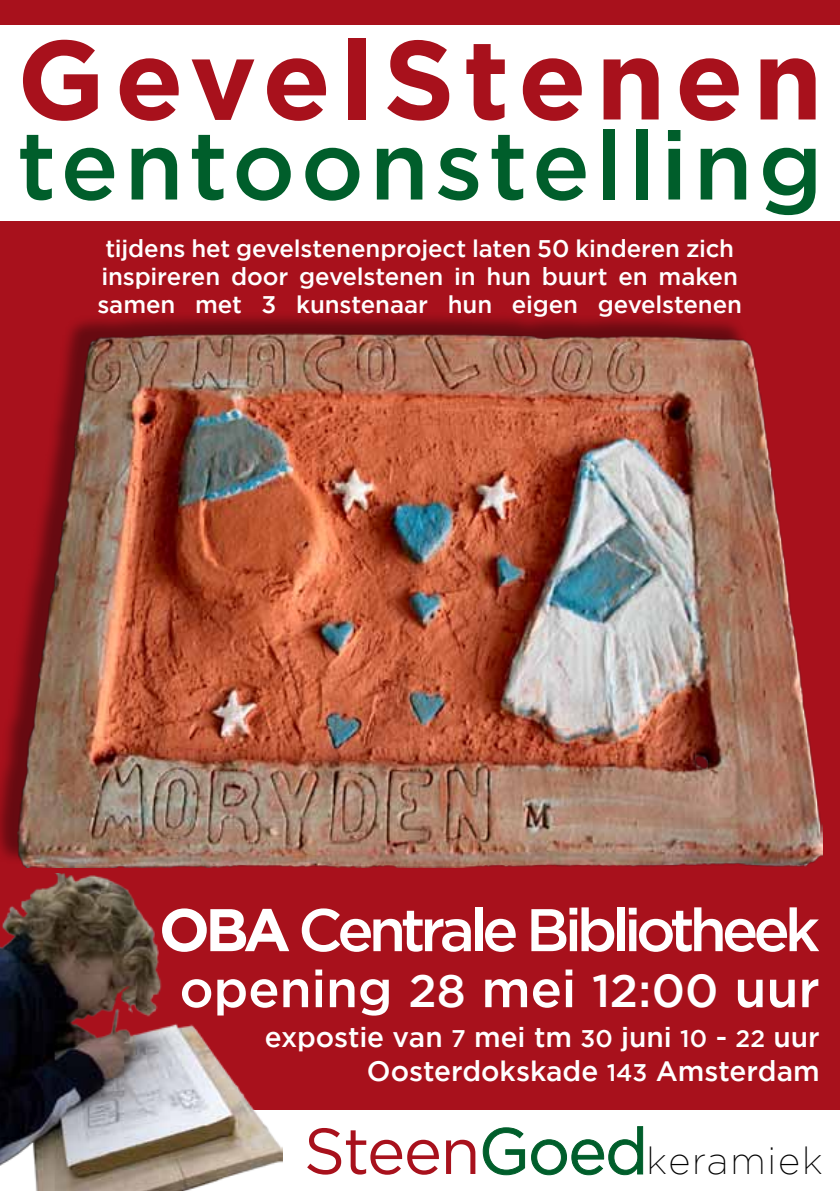
<style>
.page{position:relative;width:840px;height:1191px;background:#fff}
.page>*{position:absolute;margin:0;border:0;box-sizing:border-box;transform-origin:0 0}
.t1{font:700 112px "Gotham";letter-spacing:.08em;color:#a8111c}
.t2{font:500 96px "Gotham";letter-spacing:.055em;color:#005e2b}
.t3{font:500 60px "Gotham";letter-spacing:-.085em;color:#fff}
.t4{font:500 52px "Gotham";letter-spacing:-.005em;color:#fff}
.t5{font:200 37.8px "Gotham";letter-spacing:.05em;color:#000}
.t6{font:500 28px/33.6px "Gotham";color:#fff;text-align:right}
.t7{font:500 24px/28px "Gotham";letter-spacing:-.005em;color:#fff;text-align:center}
.s1{font-weight:700}
.s2{font-size:46px}
.s3{font-size:24px}
.s4{font-weight:400;font-size:64.8px;color:#a8111c}
.s5{font-weight:400;font-size:64.8px;color:#005e2b}
</style>
<div class="page">
<div style="left:0;top:0;width:839px;height:1191px;background:#a8111c"></div>
<div style="left:0;top:26px;width:839px;height:195px;background:#fff"></div>
<div style="left:0;top:310px;width:816px;height:555px;background:#000;opacity:.39"></div>
<img style="left:17px;top:334px;width:805px;height:534px">
<div style="left:0;top:1110px;width:839px;height:81px;background:#fff"></div>
<img style="left:0;top:873px;width:282px;height:318px">
<svg style="left:482px;top:1126px;width:162px;height:49px"></svg>
<h1 class="t1" style="left:17px;top:6px;width:806px">GevelStenen</h1>
<h2 class="t2" style="left:17px;top:103px;width:806px">tentoonstelling</h2>
<p class="t7" style="left:97px;top:235px;width:646px">tijdens het gevelstenenproject laten 50 kinderen zich inspireren door gevelstenen in hun buurt en maken samen met 3 kunstenaar hun eigen gevelstenen</p>
<h3 class="t3" style="left:159px;top:890px;width:662px"><span class="s1">OBA</span> Centrale Bibliotheek</h3>
<h3 class="t4" style="left:179px;top:954px;width:641px">opening <span class="s2">28</span> mei <span class="s2">12:00</span> uur</h3>
<p class="t6" style="left:265px;top:1020px;width:556px">expostie van <span class="s3">7</span> mei tm <span class="s3">30</span> juni <span class="s3">10</span> - <span class="s3">22</span> uur<br>Oosterdokskade <span class="s3">143</span> Amsterdam</p>
<h3 class="t5" style="left:303px;top:1137px;width:520px"><span class="s4">Steen</span><span class="s5">Goed</span>keramiek</h3>
</div>
